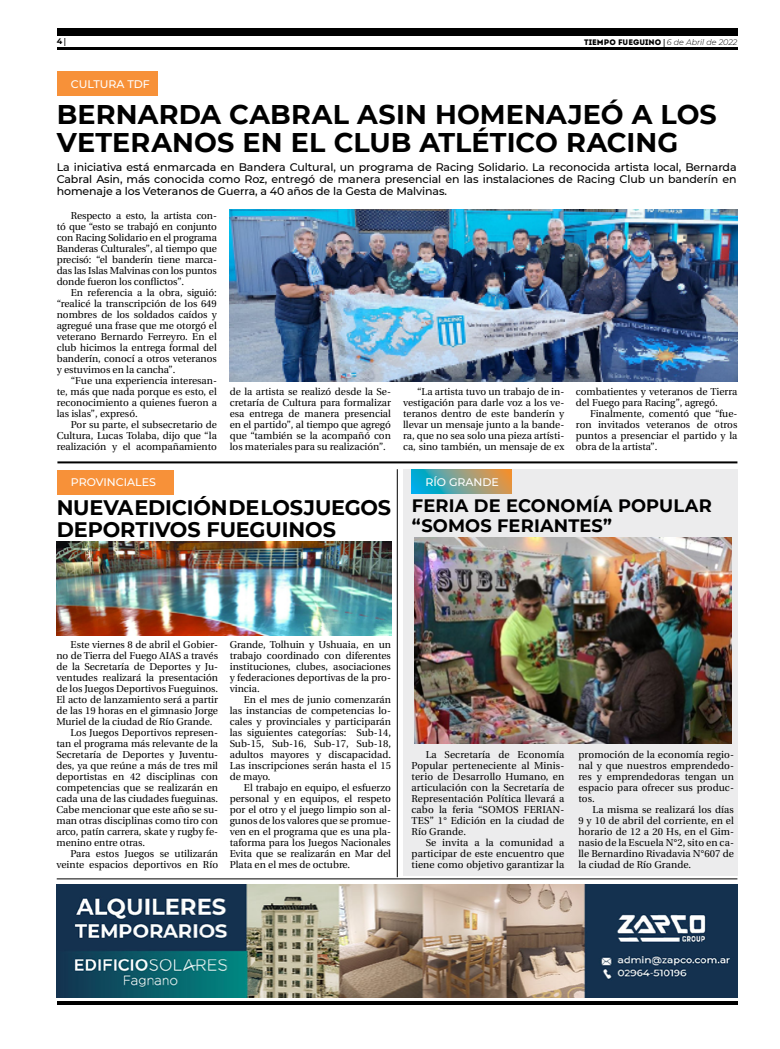
<style>
.page{position:relative;width:780px;height:1049px;background:#fff}
.page>*{position:absolute;margin:0;border:0;box-sizing:border-box;transform-origin:0 0}
.t1{font:700 27px/28px "Montserrat";letter-spacing:.005em;color:#000}
.t2{font:700 21px/22px "Montserrat";letter-spacing:-.01em;color:#000}
.t3{font:700 18px/20px "Montserrat";letter-spacing:.005em;color:#000}
.t4{font:500 11px/12px "Montserrat";letter-spacing:-.01em;color:#000;text-align:justify}
.t5{font:500 11px "Montserrat";color:#fff}
.t6{font:10px/11px "Utopia";color:#000;text-align:justify}
.t7{font:8px "Intro";color:#000}
.t8{font:700 8px "Montserrat";color:#000}
.s1{font-family:"Utopia"}
.s2{font-family:"Utopia";font-weight:700}
.s3{font-family:"Montserrat";font-weight:300;font-style:italic}
</style>
<div class="page">
<hr style="left:57px;top:48px;width:680px;height:2px;background:#000">
<div style="left:57px;top:28px;width:680px;height:7px;background:#000"></div>
<hr style="left:57px;top:1001px;width:680px;height:4px;background:#000">
<hr style="left:57px;top:878px;width:680px;height:1px;background:#000">
<img style="left:57px;top:884px;width:680px;height:114px">
<hr style="left:57px;top:461px;width:680px;height:2px;background:#000">
<div style="left:403px;top:469px;width:334px;height:406px;background:#ececed"></div>
<hr style="left:397px;top:469px;width:1px;height:408px;background:#000">
<svg style="left:411px;top:469px;width:101px;height:24px;background:#77a08f"></svg>
<div style="left:57px;top:72px;width:100px;height:24px;background:#f79139"></div>
<div style="left:57px;top:470px;width:116px;height:25px;background:#f79139"></div>
<img style="left:230px;top:210px;width:507px;height:171px">
<img style="left:414px;top:537px;width:317px;height:206px">
<img style="left:57px;top:541px;width:334px;height:95px">
<p class="t8" style="left:57px;top:35px;width:11px">4 <span class="s1">|</span></p>
<p class="t7" style="left:584px;top:37px;width:155px">TIEMPO FUEGUINO <span class="s2">|</span> <span class="s3">6 de Abril de 2022</span></p>
<p class="t5" style="left:71px;top:76px;width:80px">CULTURA TDF</p>
<h1 class="t1" style="left:57px;top:99px;width:661px">BERNARDA CABRAL ASIN HOMENAJEÓ A LOS<br>VETERANOS EN EL CLUB ATLÉTICO RACING</h1>
<p class="t4" style="left:57px;top:161px;width:681px">La iniciativa está enmarcada en Bandera Cultural, un programa de Racing Solidario. La reconocida artista local, Bernarda Cabral Asin, más conocida como Roz, entregó de manera presencial en las instalaciones de Racing Club un banderín en homenaje a los Veteranos de Guerra, a 40 años de la Gesta de Malvinas.</p>
<p class="t6" style="left:57px;top:210px;width:162px;text-indent:14px">Respecto a esto, la artista con&shy;tó que “esto se trabajó en conjunto con Racing Solidario en el programa Banderas Culturales”, al tiempo que precisó: “el banderín tiene marca&shy;das las Islas Malvinas con los puntos donde fueron los conflictos”.</p>
<p class="t6" style="left:57px;top:287px;width:162px;text-indent:14px">En referencia a la obra, siguió: “realicé la transcripción de los 649 nombres de los soldados caídos y agregué una frase que me otorgó el veterano Bernardo Ferreyro. En el club hicimos la entrega formal del banderín, conocí a otros veteranos y estuvimos en la cancha”.</p>
<p class="t6" style="left:57px;top:375px;width:162px;text-indent:14px">“Fue una experiencia interesan&shy;te, más que nada porque es esto, el reconocimiento a quienes fueron a las islas”, expresó.</p>
<p class="t6" style="left:57px;top:419px;width:162px;text-indent:14px">Por su parte, el subsecretario de Cultura, Lucas Tolaba, dijo que “la realización y el acompañamiento</p>
<p class="t5" style="left:71px;top:475px;width:86px">PROVINCIALES</p>
<p class="t6" style="left:230px;top:386px;width:163px">de la artista se realizó desde la Se&shy;cretaría de Cultura para formalizar esa entrega de manera presencial en el partido”, al tiempo que agregó que “también se la acompañó con los materiales para su realización”.</p>
<h2 class="t2" style="left:57px;top:495px;width:336px">NUEVA EDICIÓN DE LOS JUEGOS<br>DEPORTIVOS FUEGUINOS</h2>
<p class="t6" style="left:403px;top:386px;width:163px;text-indent:14px">“La artista tuvo un trabajo de in&shy;vestigación para darle voz a los ve&shy;teranos dentro de este banderín y llevar un mensaje junto a la bande&shy;ra, que no sea solo una pieza artísti&shy;ca, sino también, un mensaje de ex</p>
<p class="t6" style="left:576px;top:386px;width:163px">combatientes y veteranos de Tierra del Fuego para Racing”, agregó.</p>
<p class="t6" style="left:575px;top:408px;width:163px;text-indent:14px">Finalmente, comentó que “fue&shy;ron invitados veteranos de otros puntos a presenciar el partido y la obra de la artista”.</p>
<p class="t5" style="left:425px;top:474px;width:75px">RÍO GRANDE</p>
<h3 class="t3" style="left:412px;top:495px;width:301px">FERIA DE ECONOMÍA POPULAR “SOMOS FERIANTES”</h3>
<p class="t6" style="left:71px;top:639px;width:149px">Este viernes 8 de abril el Gobier-</p>
<p class="t6" style="left:56px;top:650px;width:163px">no de Tierra del Fuego AIAS a través</p>
<p class="t6" style="left:56px;top:661px;width:163px">de la Secretaría de Deportes y Ju-</p>
<p class="t6" style="left:56px;top:672px;width:163px">ventudes realizará la presentación</p>
<p class="t6" style="left:56px;top:683px;width:163px">de los Juegos Deportivos Fueguinos.</p>
<p class="t6" style="left:56px;top:694px;width:163px">El acto de lanzamiento será a partir</p>
<p class="t6" style="left:56px;top:705px;width:163px">de las 19 horas en el gimnasio Jorge</p>
<p class="t6" style="left:56px;top:716px;width:157px">Muriel de la ciudad de Río Grande.</p>
<p class="t6" style="left:71px;top:727px;width:149px">Los Juegos Deportivos represen-</p>
<p class="t6" style="left:56px;top:738px;width:163px">tan el programa más relevante de la</p>
<p class="t6" style="left:56px;top:749px;width:163px">Secretaría de Deportes y Juventu-</p>
<p class="t6" style="left:56px;top:760px;width:163px">des, ya que reúne a más de tres mil</p>
<p class="t6" style="left:56px;top:771px;width:163px">deportistas en 42 disciplinas con</p>
<p class="t6" style="left:56px;top:782px;width:163px">competencias que se realizarán en</p>
<p class="t6" style="left:56px;top:793px;width:163px">cada una de las ciudades fueguinas.</p>
<p class="t6" style="left:56px;top:804px;width:163px">Cabe mencionar que este año se su-</p>
<p class="t6" style="left:56px;top:815px;width:163px">man otras disciplinas como tiro con</p>
<p class="t6" style="left:56px;top:826px;width:163px">arco, patín carrera, skate y rugby fe-</p>
<p class="t6" style="left:56px;top:837px;width:90px">menino entre otras.</p>
<p class="t6" style="left:71px;top:848px;width:149px">Para estos Juegos se utilizarán</p>
<p class="t6" style="left:56px;top:859px;width:163px">veinte espacios deportivos en Río</p>
<p class="t6" style="left:230px;top:639px;width:163px">Grande, Tolhuin y Ushuaia, en un trabajo coordinado con diferentes instituciones, clubes, asociaciones y federaciones deportivas de la pro&shy;vincia.</p>
<p class="t6" style="left:230px;top:694px;width:163px;text-indent:14px">En el mes de junio comenzarán las instancias de competencias lo&shy;cales y provinciales y participarán las siguientes categorías: Sub-14, Sub-15, Sub-16, Sub-17, Sub-18, adultos mayores y discapacidad.<br>Las inscripciones serán hasta el 15 de mayo.</p>
<p class="t6" style="left:230px;top:782px;width:163px;text-indent:14px">El trabajo en equipo, el esfuerzo personal y en equipos, el respeto por el otro y el juego limpio son al&shy;gunos de los valores que se promue&shy;ven en el programa que es una pla&shy;taforma para los Juegos Nacionales Evita que se realizarán en Mar del Plata en el mes de octubre.</p>
<p class="t6" style="left:411px;top:749px;width:154px;text-indent:14px">La Secretaría de Economía Popular perteneciente al Minis&shy;terio de Desarrollo Humano, en articulación con la Secretaría de Representación Política llevará a cabo la feria “SOMOS FERIAN-TES” 1° Edición en la ciudad de Río Grande.</p>
<p class="t6" style="left:411px;top:837px;width:154px;text-indent:14px">Se invita a la comunidad a participar de este encuentro que tiene como objetivo garantizar la</p>
<p class="t6" style="left:578px;top:749px;width:157px">promoción de la economía regio&shy;nal y que nuestros emprendedo&shy;res y emprendedoras tengan un espacio para ofrecer sus produc&shy;tos.</p>
<p class="t6" style="left:578px;top:804px;width:157px;text-indent:14px">La misma se realizará los días 9 y 10 de abril del corriente, en el horario de 12 a 20 Hs, en el Gim&shy;nasio de la Escuela N°2, sito en ca&shy;lle Bernardino Rivadavia N°607 de la ciudad de Río Grande.</p>
</div>
